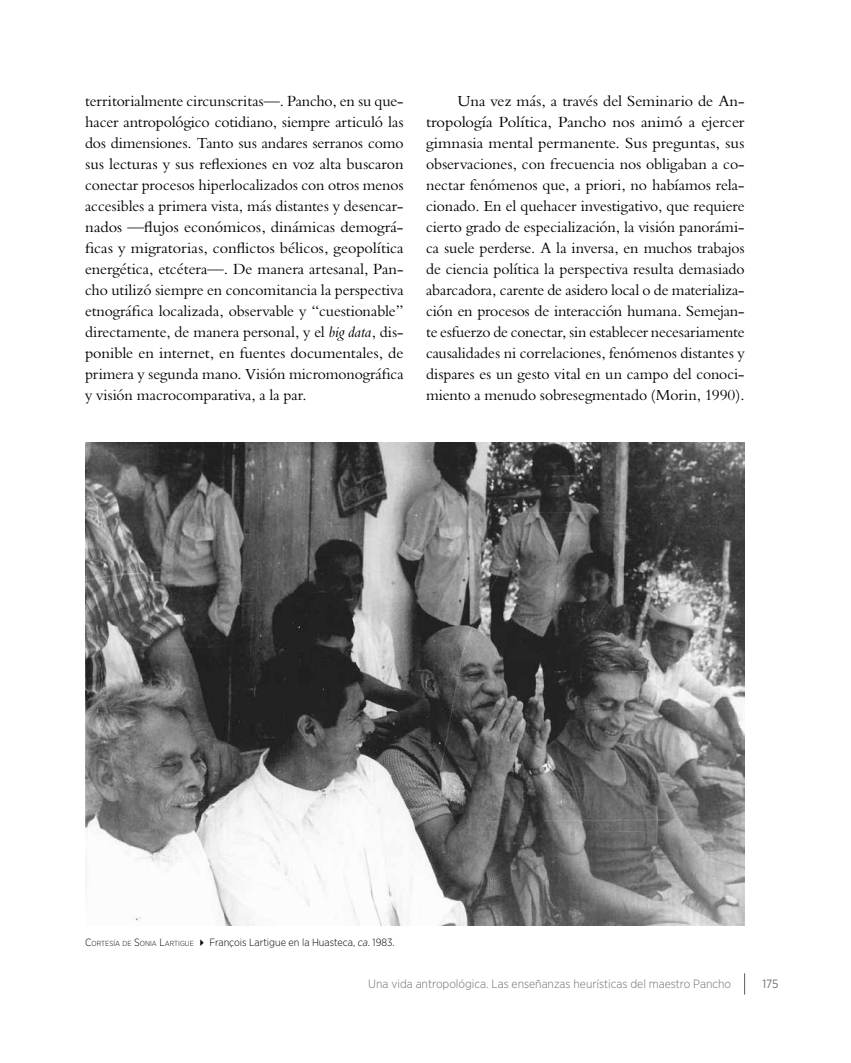
<style>
.page{position:relative;width:851px;height:1063px;background:#fff}
.page>*{position:absolute;margin:0;border:0;box-sizing:border-box;transform-origin:0 0}
.t1{font:15px/21px "Bergamo Std";letter-spacing:-.005em;color:#000;text-align:justify}
.t2{font:300 12px "Gotham Narrow";color:#6d6e71}
.t3{font:12px "Gotham Narrow";color:#6d6e71}
.t4{font:300 10.5px "Gotham Narrow";color:#000}
.s1{font-style:italic}
.s2{font-style:inherit}
.s3{font-size:7.35px}
</style>
<div class="page">
<svg style="left:744px;top:973px;width:1px;height:22px"></svg>
<img style="left:85px;top:442px;width:659px;height:483px">
<p class="t1" style="left:85px;top:91px;width:320px">territorialmente circunscritas—. Pancho, en su que&shy;hacer antropológico cotidiano, siempre articuló las dos dimensiones. Tanto sus andares serranos como sus lecturas y sus reflexiones en voz alta buscaron conectar procesos hiperlocalizados con otros menos accesibles a primera vista, más distantes y desencar&shy;nados —flujos económicos, dinámicas demográ&shy;ficas y migratorias, conflictos bélicos, geopolítica energética, etcétera—. De manera artesanal, Pan&shy;cho utilizó siempre en concomitancia la perspectiva etnográfica localizada, observable y “cuestionable” directamente, de manera personal, y el <span class="s1">big data</span>, dis&shy;ponible en internet, en fuentes documentales, de primera y segunda mano. Visión micromonográfica y visión macrocomparativa, a la par.</p>
<p class="t1" style="left:426px;top:91px;width:320px;text-indent:32px">Una vez más, a través del Seminario de An&shy;tropología Política, Pancho nos animó a ejercer gimnasia mental permanente. Sus preguntas, sus observaciones, con frecuencia nos obligaban a co&shy;nectar fenómenos que, a priori, no habíamos rela&shy;cionado. En el quehacer investigativo, que requiere cierto grado de especialización, la visión panorámi&shy;ca suele perderse. A la inversa, en muchos trabajos de ciencia política la perspectiva resulta demasiado abarcadora, carente de asidero local o de materializa&shy;ción en procesos de interacción humana. Semejan&shy;te esfuerzo de conectar, sin establecer necesariamente causalidades ni correlaciones, fenómenos distantes y dispares es un gesto vital en un campo del conoci&shy;miento a menudo sobresegmentado (Morin, 1990).</p>
<p class="t4" style="left:85px;top:936px;width:311px"><span class="s2">C</span><span class="s3">ORTESÍA DE</span> <span class="s2">S</span><span class="s3">ONIA</span> <span class="s2">L</span><span class="s3">ARTIGUE</span> ✔ François Lartigue en la Huasteca, <span class="s1">ca</span>. 1983.</p>
<p class="t2" style="left:368px;top:976px;width:364px">Una vida antropológica. Las enseñanzas heurísticas del maestro Pancho</p>
<p class="t3" style="left:762px;top:976px;width:18px">175</p>
</div>
